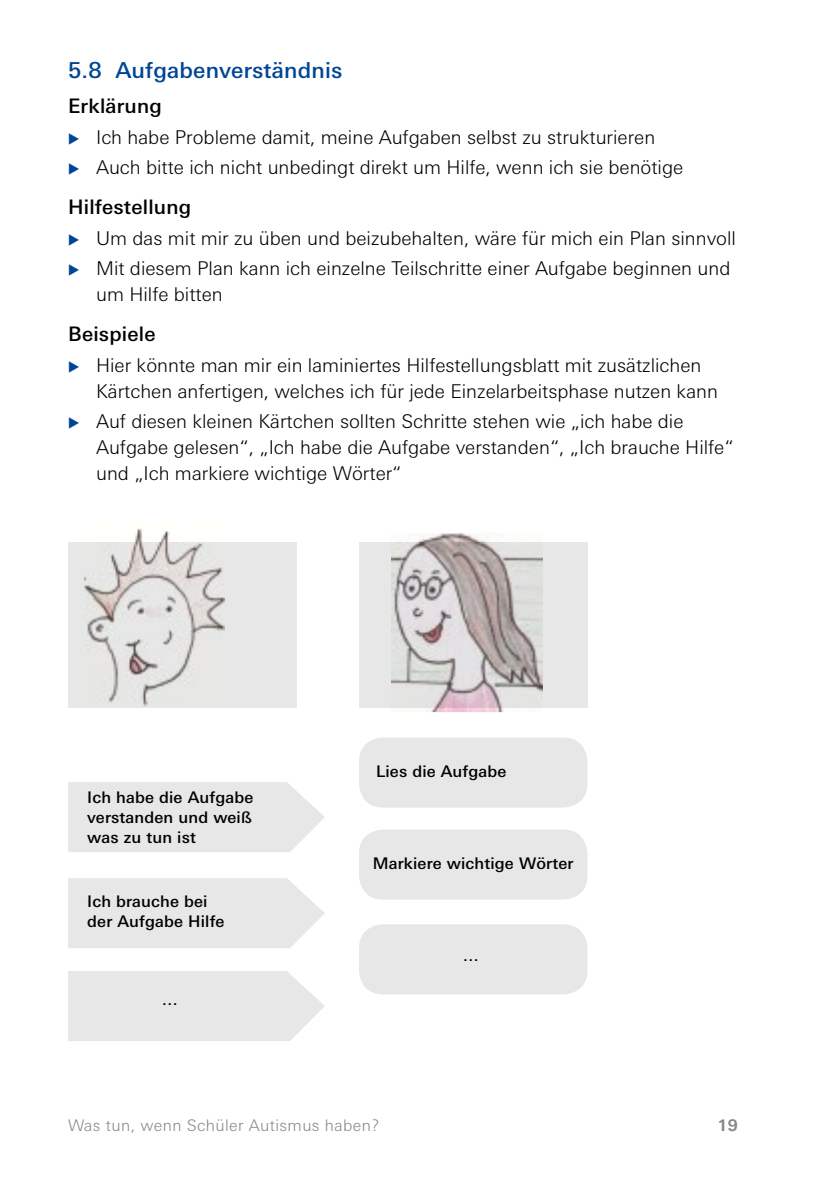
<style>
.page{position:relative;width:840px;height:1191px;background:#fff}
.page>*{position:absolute;margin:0;border:0;box-sizing:border-box;transform-origin:0 0}
.t1{font:500 22px "LT Univers Basic";letter-spacing:.01em;color:#004595}
.t2{font:500 20px "LT Univers Basic";letter-spacing:.01em;color:#000}
.t3{font:300 19px/26px "LT Univers Basic";color:#000}
.t4{font:500 16px/20px "LT Univers Basic";letter-spacing:.01em;color:#000;text-align:justify}
.t5{font:300 16px "LT Univers Basic";letter-spacing:.025em;color:#87888a}
.t6{font:700 16px "LT Univers Basic";color:#87888a}
</style>
<div class="page">
<div style="left:68px;top:542px;width:228px;height:165px;background:#e7e7e8"></div>
<svg style="left:68px;top:782px;width:257px;height:70px;background:#e8e8e9"></svg>
<svg style="left:68px;top:878px;width:257px;height:70px;background:#e8e8e9"></svg>
<svg style="left:68px;top:971px;width:257px;height:70px;background:#e8e8e9"></svg>
<div style="left:359px;top:542px;width:228px;height:165px;background:#e7e7e8"></div>
<div style="left:359px;top:737px;width:228px;height:70px;background:#e7e7e8;border-radius:24px"></div>
<div style="left:359px;top:924px;width:228px;height:70px;background:#e7e7e8;border-radius:24px"></div>
<div style="left:359px;top:829px;width:228px;height:70px;background:#e7e7e8;border-radius:24px"></div>
<img style="left:85px;top:528px;width:139px;height:179px">
<img style="left:391px;top:533px;width:151px;height:179px">
<img style="left:391px;top:542px;width:151px;height:165px">
<p class="t1" style="left:68px;top:57px;width:276px">5.8 Aufgabenverständnis</p>
<p class="t2" style="left:68px;top:95px;width:95px">Erklärung</p>
<p class="t3" style="left:96px;top:122px;width:588px;line-height:30.6px">Ich habe Probleme damit, meine Aufgaben selbst zu strukturieren<br>Auch bitte ich nicht unbedingt direkt um Hilfe, wenn ich sie benötige</p>
<p class="t2" style="left:68px;top:195px;width:124px">Hilfestellung</p>
<p class="t3" style="left:96px;top:223px;width:641px;line-height:30.6px">Um das mit mir zu üben und beizubehalten, wäre für mich ein Plan sinnvoll<br>Mit diesem Plan kann ich einzelne Teilschritte einer Aufgabe beginnen und</p>
<p class="t3" style="left:96px;top:281px;width:128px">um Hilfe bitten</p>
<p class="t2" style="left:68px;top:322px;width:89px">Beispiele</p>
<p class="t3" style="left:96px;top:352px;width:623px">Hier könnte man mir ein laminiertes Hilfestellungsblatt mit zusätzlichen<br>Kärtchen anfertigen, welches ich für jede Einzelarbeitsphase nutzen kann</p>
<p class="t3" style="left:96px;top:408px;width:638px">Auf diesen kleinen Kärtchen sollten Schritte stehen wie „ich habe die<br>Aufgabe gelesen“, „Ich habe die Aufgabe verstanden“, „Ich brauche Hilfe“ und „Ich markiere wichtige Wörter“</p>
<p class="t4" style="left:87px;top:787px;width:167px">Ich habe die Aufgabe verstanden und weiß was zu tun ist</p>
<p class="t4" style="left:87px;top:890px;width:138px">Ich brauche bei der Aufgabe Hilfe</p>
<p class="t4" style="left:162px;top:988px;width:18px">…</p>
<p class="t4" style="left:376px;top:761px;width:132px">Lies die Aufgabe</p>
<p class="t4" style="left:372px;top:853px;width:202px">Markiere wichtige Wörter</p>
<p class="t4" style="left:462px;top:945px;width:18px">…</p>
<p class="t5" style="left:68px;top:1116px;width:312px">Was tun, wenn Schüler Autismus haben?</p>
<p class="t6" style="left:717px;top:1116px;width:22px">19</p>
</div>
